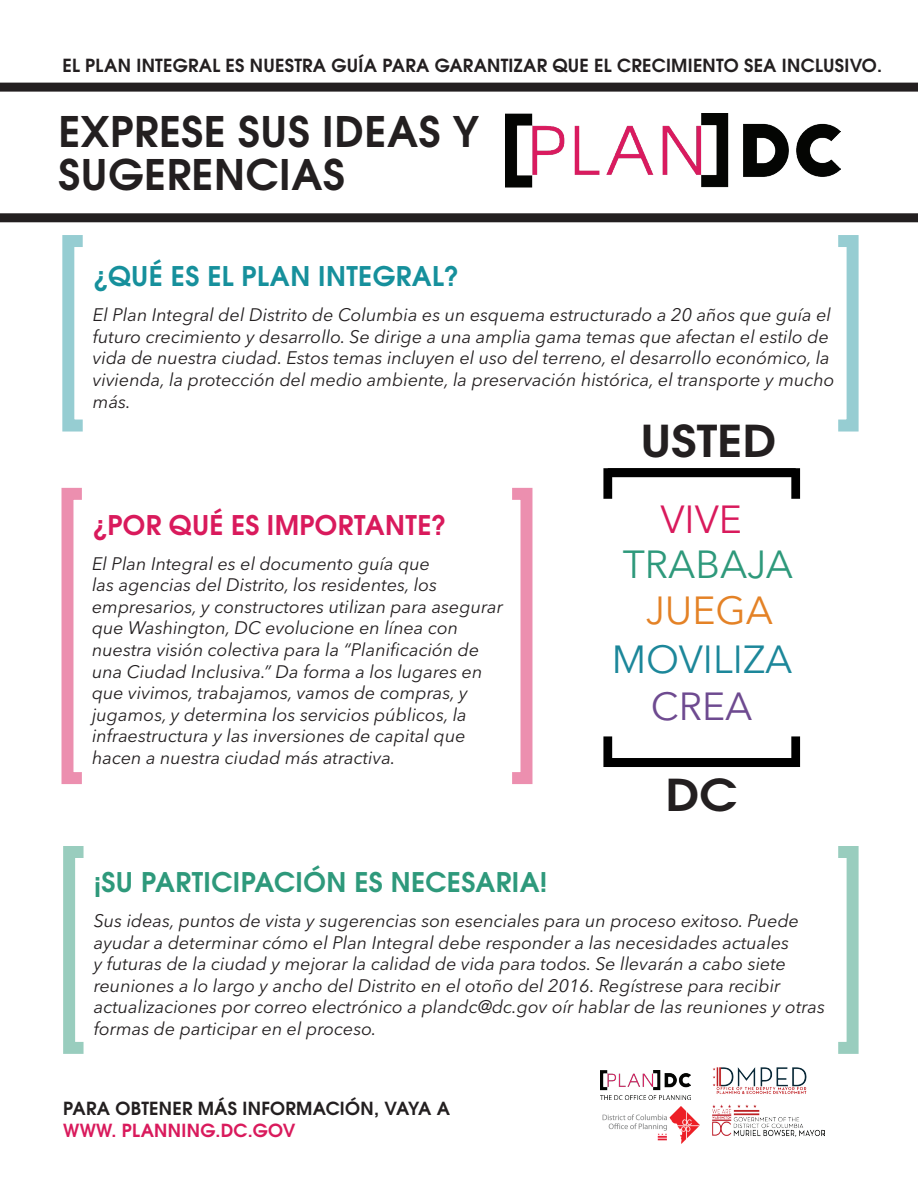
<style>
.page{position:relative;width:918px;height:1188px;background:#fff}
.page>*{position:absolute;margin:0;border:0;box-sizing:border-box;transform-origin:0 0}
.t1{font:700 43.8px "Te X Gyre Adventor";color:#231f20;scale:1.11 1}
.t2{font:700 42px/43.5px "Te X Gyre Adventor";letter-spacing:.015em;color:#231f20}
.t3{font:38.85px "Avenir Next LT Pro";color:#1c879a}
.t4{font:38.85px "Avenir Next LT Pro";color:#2e997b}
.t5{font:38.85px "Avenir Next LT Pro";color:#e48226}
.t6{font:38.85px "Avenir Next LT Pro";color:#d91a5c}
.t7{font:38.85px "Avenir Next LT Pro";color:#6e4a90}
.t8{font:700 27px "Te X Gyre Adventor";letter-spacing:.015em;color:#2e997b}
.t9{font:700 27px "Te X Gyre Adventor";letter-spacing:.015em;color:#16909c}
.t10{font:700 27px "Te X Gyre Adventor";letter-spacing:.015em;color:#d91a5c}
.t11{font:italic 18px/21.6px "Avenir Next LT Pro";color:#231f20}
.t12{font:700 18px "Te X Gyre Adventor";letter-spacing:.015em;color:#231f20}
.t13{font:700 18px "Te X Gyre Adventor";letter-spacing:.015em;color:#d91a5c}
</style>
<div class="page">
<img style="left:600px;top:1070px;width:91px;height:30px">
<svg style="left:62px;top:235px;width:21px;height:197px"></svg>
<svg style="left:838px;top:235px;width:21px;height:197px"></svg>
<svg style="left:63px;top:846px;width:21px;height:208px"></svg>
<svg style="left:838px;top:846px;width:21px;height:208px"></svg>
<svg style="left:61px;top:488px;width:21px;height:296px"></svg>
<svg style="left:512px;top:488px;width:20px;height:296px"></svg>
<img style="left:713px;top:1067px;width:94px;height:27px">
<img style="left:713px;top:1104px;width:112px;height:33px">
<img style="left:602px;top:1106px;width:98px;height:38px">
<svg style="left:603px;top:468px;width:197px;height:31px"></svg>
<svg style="left:603px;top:736px;width:197px;height:31px"></svg>
<div style="left:0;top:213px;width:918px;height:9px;background:#231f20"></div>
<div style="left:0;top:83px;width:918px;height:9px;background:#231f20"></div>
<img style="left:506px;top:114px;width:334px;height:74px">
<p class="t12" style="left:62px;top:49px;width:821px">EL PLAN INTEGRAL ES NUESTRA GUÍA PARA GARANTIZAR QUE EL CRECIMIENTO SEA INCLUSIVO.</p>
<h2 class="t2" style="left:58px;top:106px;width:422px">EXPRESE SUS IDEAS Y<br>SUGERENCIAS</h2>
<h3 class="t9" style="left:93px;top:253px;width:368px">¿QUÉ ES EL PLAN INTEGRAL?</h3>
<p class="t11" style="left:93px;top:304px;width:743px">El Plan Integral del Distrito de Columbia es un esquema estructurado a 20 años que guía el futuro crecimiento y desarrollo. Se dirige a una amplia gama temas que afectan el estilo de vida de nuestra ciudad. Estos temas incluyen el uso del terreno, el desarrollo económico, la vivienda, la protección del medio ambiente, la preservación histórica, el transporte y mucho más.</p>
<h3 class="t10" style="left:92px;top:501px;width:356px">¿POR QUÉ ES IMPORTANTE?</h3>
<p class="t11" style="left:92px;top:552px;width:413px">El Plan Integral es el documento guía que<br>las agencias del Distrito, los residentes, los empresarios, y constructores utilizan para asegurar que Washington, DC evolucione en línea con nuestra visión colectiva para la “Planificación de una Ciudad Inclusiva.” Da forma a los lugares en que vivimos, trabajamos, vamos de compras, y jugamos, y determina los servicios públicos, la infraestructura y las inversiones de capital que hacen a nuestra ciudad más atractiva.</p>
<h3 class="t8" style="left:94px;top:859px;width:455px">¡SU PARTICIPACIÓN ES NECESARIA!</h3>
<h1 class="t1" style="left:640px;top:403px;width:124px">USTED</h1>
<h3 class="t6" style="left:660px;top:496px;width:83px">VIVE</h3>
<h3 class="t4" style="left:623px;top:542px;width:172px">TRABAJA</h3>
<h3 class="t5" style="left:646px;top:588px;width:129px">JUEGA</h3>
<h3 class="t3" style="left:612px;top:636px;width:182px">MOVILIZA</h3>
<h3 class="t7" style="left:651px;top:684px;width:103px">CREA</h3>
<h1 class="t1" style="left:665px;top:757px;width:66px">DC</h1>
<p class="t11" style="left:94px;top:910px;width:733px">Sus ideas, puntos de vista y sugerencias son esenciales para un proceso exitoso. Puede ayudar a determinar cómo el Plan Integral debe responder a las necesidades actuales<br>y futuras de la ciudad y mejorar la calidad de vida para todos. Se llevarán a cabo siete reuniones a lo largo y ancho del Distrito en el otoño del 2016. Regístrese para recibir actualizaciones por correo electrónico a plandc@dc.gov oír hablar de las reuniones y otras formas de participar en el proceso.</p>
<p class="t12" style="left:63px;top:1093px;width:388px">PARA OBTENER MÁS INFORMACIÓN, VAYA A</p>
<p class="t13" style="left:63px;top:1115px;width:234px">WWW. PLANNING.DC.GOV</p>
</div>
